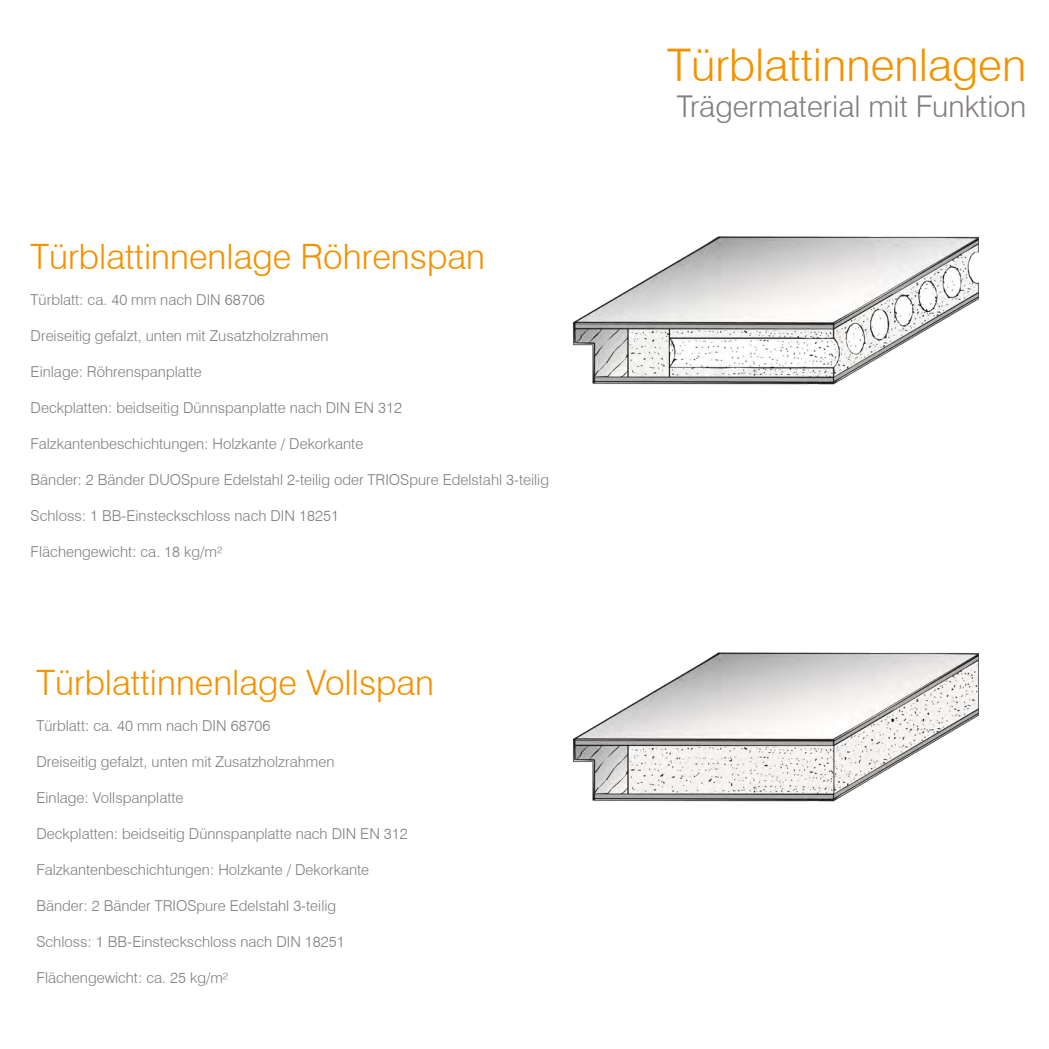
<style>
.page{position:relative;width:1049px;height:1049px;background:#fff}
.page>*{position:absolute;margin:0;border:0;box-sizing:border-box;transform-origin:0 0}
.t1{font:300 45px "Swiss 721 BT";color:#f39200}
.t2{font:300 35px "Swiss 721 BT";color:#f39200}
.t3{font:300 30px "Swiss 721 BT";color:#827e7c}
.t4{font:300 15px "Swiss 721 BT";color:#827e7c}
</style>
<div class="page">
<img style="left:572px;top:236px;width:407px;height:149px">
<img style="left:572px;top:652px;width:407px;height:150px">
<h2 class="t2" style="left:31px;top:235px;width:456px">Türblattinnenlage Röhrenspan</h2>
<p class="t4" style="left:31px;top:290px;width:236px">Türblatt: ca. 40 mm nach DIN 68706</p>
<p class="t4" style="left:31px;top:326px;width:299px">Dreiseitig gefalzt, unten mit Zusatzholzrahmen</p>
<p class="t4" style="left:31px;top:362px;width:173px">Einlage: Röhrenspanplatte</p>
<p class="t4" style="left:31px;top:398px;width:373px">Deckplatten: beidseitig Dünnspanplatte nach DIN EN 312</p>
<p class="t4" style="left:31px;top:434px;width:334px">Falzkantenbeschichtungen: Holzkante / Dekorkante</p>
<p class="t4" style="left:31px;top:470px;width:520px">Bänder: 2 Bänder DUOSpure Edelstahl 2-teilig oder TRIOSpure Edelstahl 3-teilig</p>
<p class="t4" style="left:31px;top:506px;width:310px">Schloss: 1 BB-Einsteckschloss nach DIN 18251</p>
<p class="t4" style="left:31px;top:542px;width:193px">Flächengewicht: ca. 18 kg/m²</p>
<h2 class="t2" style="left:36px;top:661px;width:399px">Türblattinnenlage Vollspan</h2>
<p class="t4" style="left:36px;top:716px;width:236px">Türblatt: ca. 40 mm nach DIN 68706</p>
<p class="t4" style="left:36px;top:752px;width:299px">Dreiseitig gefalzt, unten mit Zusatzholzrahmen</p>
<p class="t4" style="left:36px;top:788px;width:148px">Einlage: Vollspanplatte</p>
<p class="t4" style="left:36px;top:824px;width:373px">Deckplatten: beidseitig Dünnspanplatte nach DIN EN 312</p>
<p class="t4" style="left:36px;top:860px;width:334px">Falzkantenbeschichtungen: Holzkante / Dekorkante</p>
<p class="t4" style="left:36px;top:896px;width:301px">Bänder: 2 Bänder TRIOSpure Edelstahl 3-teilig</p>
<p class="t4" style="left:36px;top:932px;width:310px">Schloss: 1 BB-Einsteckschloss nach DIN 18251</p>
<p class="t4" style="left:36px;top:968px;width:193px">Flächengewicht: ca. 25 kg/m²</p>
<h1 class="t1" style="left:667px;top:38px;width:361px">Türblattinnenlagen</h1>
<h3 class="t3" style="left:677px;top:88px;width:351px">Trägermaterial mit Funktion</h3>
</div>
